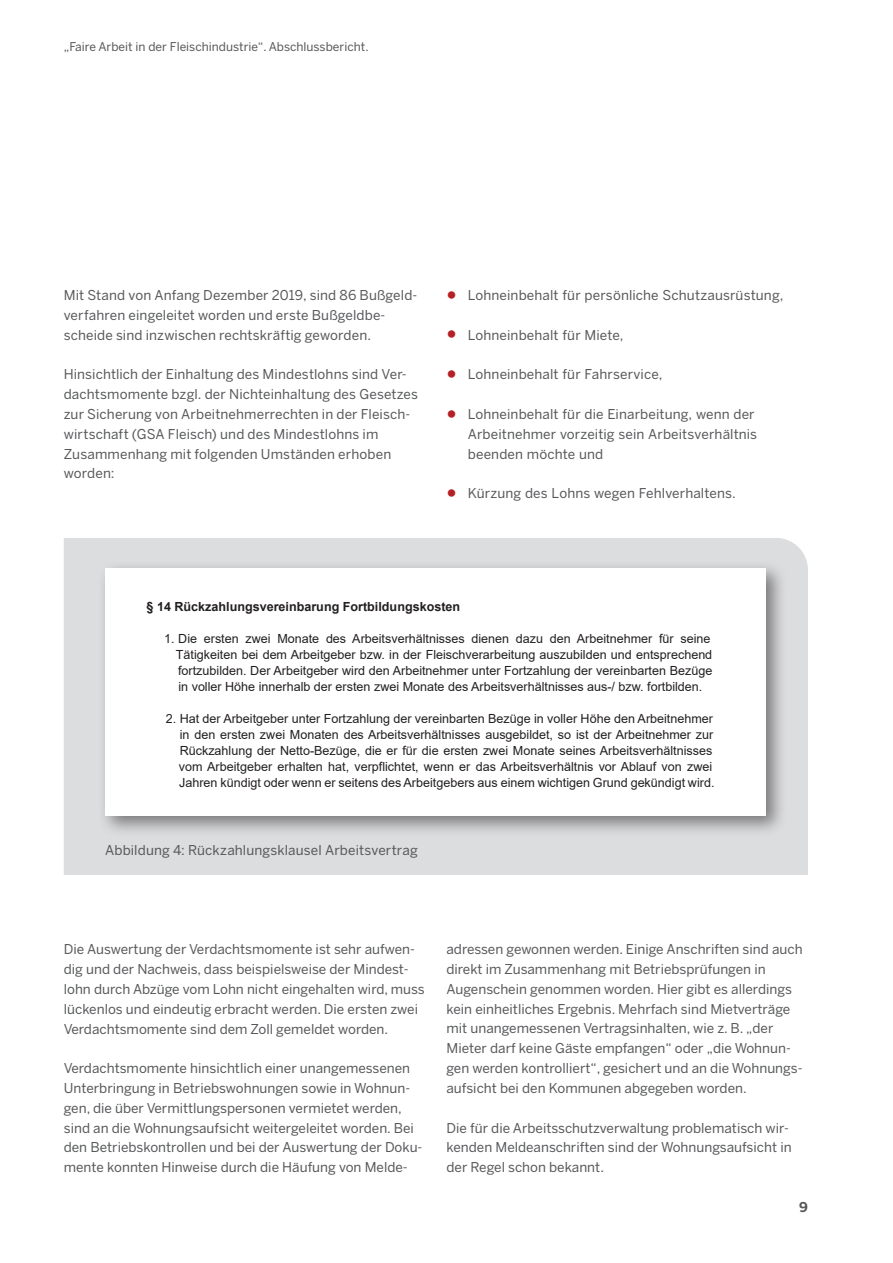
<style>
.page{position:relative;width:893px;height:1263px;background:#fff}
.page>*{position:absolute;margin:0;border:0;box-sizing:border-box;transform-origin:0 0}
.t1{font:13.5px/19.8px "Benton Sans";color:#57585a}
.t2{font:700 13.5px "Benton Sans";color:#57585a}
.t3{font:12.6px/16px "Arial";color:#231f20}
.t4{font:700 12.6px "Arial";color:#231f20}
.t5{font:12px "Benton Sans";color:#57585a}
.s1{font-family:"Georgia";font-weight:700;font-size:23.7px;color:#b62024}
</style>
<div class="page">
<div style="left:64px;top:538px;width:744px;height:337px;background:#dcdddf"></div>
<div style="left:98px;top:560px;width:689px;height:277px;background:#231f20;opacity:.53"></div>
<div style="left:106px;top:568px;width:660px;height:247px;background:#fff"></div>
<p class="t5" style="left:64px;top:40px;width:306px">„Faire Arbeit in der Fleischindustrie“. Abschlussbericht.</p>
<p class="t1" style="left:64px;top:285px;width:355px">Mit Stand von Anfang Dezember 2019, sind 86 Bußgeld&shy;verfahren eingeleitet worden und erste Bußgeldbe&shy;scheide sind inzwischen rechtskräftig geworden.</p>
<p class="t1" style="left:64px;top:364px;width:356px">Hinsichtlich der Einhaltung des Mindestlohns sind Ver&shy;dachtsmomente bzgl. der Nichteinhaltung des Gesetzes zur Sicherung von Arbeitnehmerrechten in der Fleisch&shy;wirtschaft (GSA Fleisch) und des Mindestlohns im Zusammenhang mit folgenden Umständen erhoben worden:</p>
<p class="t1" style="left:446px;top:285px;width:338px"><span class="s1">•</span> Lohneinbehalt für persönliche Schutzausrüstung,</p>
<p class="t1" style="left:446px;top:325px;width:179px"><span class="s1">•</span> Lohneinbehalt für Miete,</p>
<p class="t1" style="left:446px;top:364px;width:218px"><span class="s1">•</span> Lohneinbehalt für Fahrservice,</p>
<p class="t1" style="left:468px;top:404px;width:291px;text-indent:-21px"><span class="s1">•</span> Lohneinbehalt für die Einarbeitung, wenn der<br>Arbeitnehmer vorzeitig sein Arbeitsverhältnis beenden möchte und</p>
<p class="t1" style="left:446px;top:483px;width:291px"><span class="s1">•</span> Kürzung des Lohns wegen Fehlverhaltens.</p>
<p class="t4" style="left:147px;top:597px;width:315px">§ 14 Rückzahlungsvereinbarung Fortbildungskosten</p>
<p class="t3" style="left:176px;top:630px;width:538px;text-indent:-12px">1. Die ersten zwei Monate des Arbeitsverhältnisses dienen dazu den Arbeitnehmer für seine Tätigkeiten bei dem Arbeitgeber bzw. in der Fleischverarbeitung auszubilden und entsprechend fortzubilden. Der Arbeitgeber wird den Arbeitnehmer unter Fortzahlung der vereinbarten Bezüge in voller Höhe innerhalb der ersten zwei Monate des Arbeitsverhältnisses aus-/ bzw. fortbilden.</p>
<p class="t3" style="left:179px;top:710px;width:537px;text-indent:-13px">2. Hat der Arbeitgeber unter Fortzahlung der vereinbarten Bezüge in voller Höhe den Arbeitnehmer in den ersten zwei Monaten des Arbeitsverhältnisses ausgebildet, so ist der Arbeitnehmer zur Rückzahlung der Netto-Bezüge, die er für die ersten zwei Monate seines Arbeitsverhältnisses vom Arbeitgeber erhalten hat, verpflichtet, wenn er das Arbeitsverhältnis vor Ablauf von zwei Jahren kündigt oder wenn er seitens des Arbeitgebers aus einem wichtigen Grund gekündigt wird.</p>
<p class="t1" style="left:105px;top:840px;width:314px">Abbildung 4: Rückzahlungsklausel Arbeitsvertrag</p>
<p class="t1" style="left:64px;top:939px;width:363px">Die Auswertung der Verdachtsmomente ist sehr aufwen&shy;dig und der Nachweis, dass beispielsweise der Mindest&shy;lohn durch Abzüge vom Lohn nicht eingehalten wird, muss lückenlos und eindeutig erbracht werden. Die ersten zwei Verdachtsmomente sind dem Zoll gemeldet worden.</p>
<p class="t1" style="left:64px;top:1058px;width:360px">Verdachtsmomente hinsichtlich einer unangemessenen Unterbringung in Betriebswohnungen sowie in Wohnun&shy;gen, die über Vermittlungspersonen vermietet werden, sind an die Wohnungsaufsicht weitergeleitet worden. Bei den Betriebskontrollen und bei der Auswertung der Doku&shy;mente konnten Hinweise durch die Häufung von Melde-</p>
<p class="t1" style="left:446px;top:939px;width:358px">adressen gewonnen werden. Einige Anschriften sind auch direkt im Zusammenhang mit Betriebsprüfungen in Augenschein genommen worden. Hier gibt es allerdings kein einheitliches Ergebnis. Mehrfach sind Mietverträge mit unangemessenen Vertragsinhalten, wie z. B. „der Mieter darf keine Gäste empfangen“ oder „die Wohnun&shy;gen werden kontrolliert“, gesichert und an die Wohnungs&shy;aufsicht bei den Kommunen abgegeben worden.</p>
<p class="t1" style="left:446px;top:1117px;width:347px">Die für die Arbeitsschutzverwaltung problematisch wir&shy;kenden Meldeanschriften sind der Wohnungsaufsicht in der Regel schon bekannt.</p>
<p class="t2" style="left:799px;top:1199px;width:10px">9</p>
</div>
